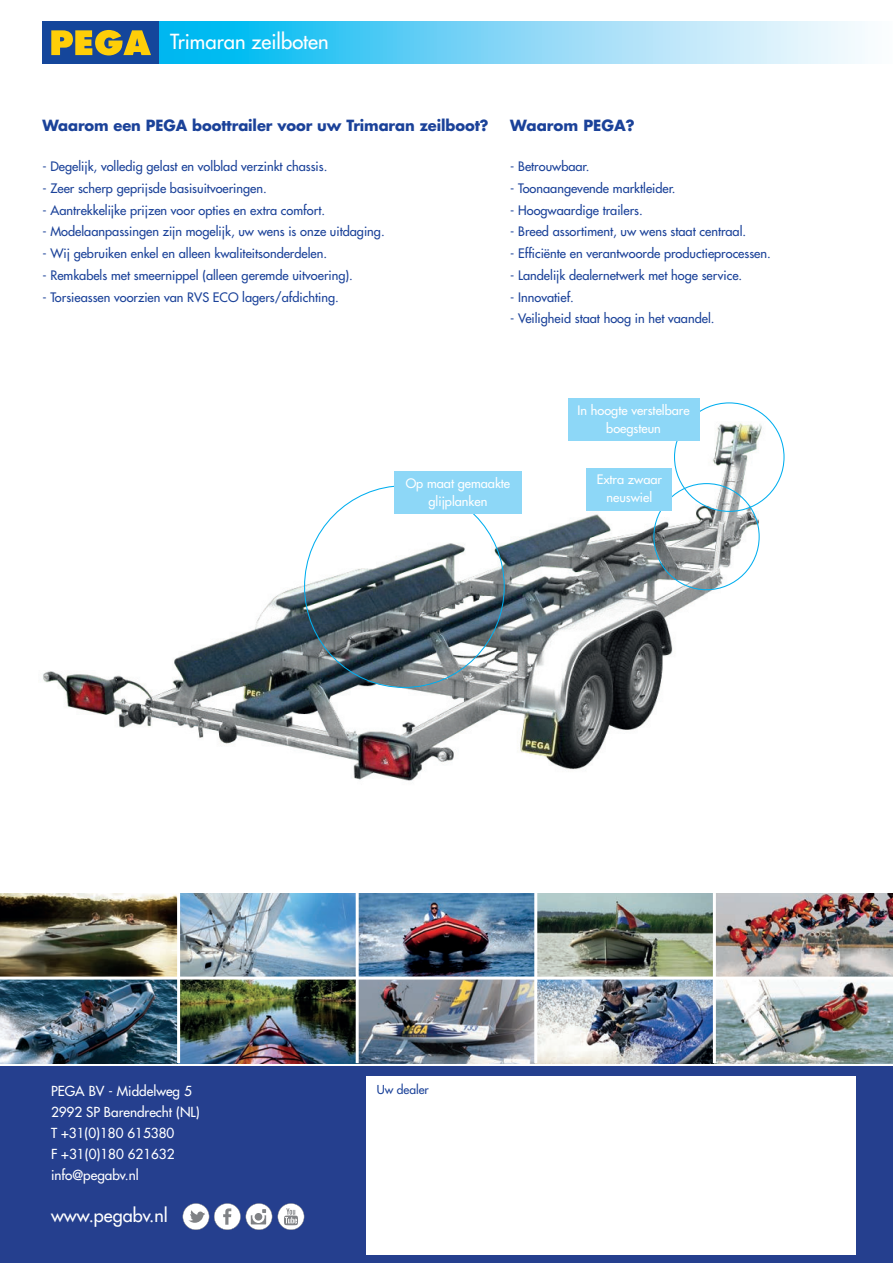
<style>
.page{position:relative;width:893px;height:1263px;background:#fff}
.page>*{position:absolute;margin:0;border:0;box-sizing:border-box;transform-origin:0 0}
.t1{font:500 20.25px "Futura Std";color:#fff}
.t2{font:500 18px "Futura Std";color:#fff}
.t3{font:700 15px "Futura Std";letter-spacing:-.005em;color:#1b4299}
.t4{font:500 13.5px "Futura Std";color:#fff}
.t5{font:500 12.75px "Futura Std";color:#1b4299}
.t6{font:500 12.75px "Futura Std";color:#fff}
.t7{font:500 12px "Futura Std";color:#1b4299}
</style>
<div class="page">
<div style="left:0;top:1066px;width:893px;height:197px;background:#253f8e"></div>
<svg style="left:159px;top:21px;width:706px;height:43px;background:#7cd7f6"></svg>
<div style="left:43px;top:21px;width:116px;height:43px;background:#14469b"></div>
<svg style="left:51px;top:30px;width:100px;height:25px"></svg>
<img style="left:43px;top:415px;width:728px;height:366px">
<img style="left:0;top:893px;width:893px;height:170px">
<hr style="left:0;top:976px;width:893px;height:3px;background:#fff">
<hr style="left:177px;top:893px;width:3px;height:170px;background:#fff">
<hr style="left:356px;top:893px;width:3px;height:170px;background:#fff">
<hr style="left:534px;top:893px;width:3px;height:170px;background:#fff">
<hr style="left:713px;top:893px;width:3px;height:170px;background:#fff">
<svg style="left:278px;top:1203px;width:26px;height:27px"></svg>
<svg style="left:183px;top:1203px;width:89px;height:27px"></svg>
<div style="left:367px;top:1076px;width:488px;height:178px;background:#fff"></div>
<div style="left:394px;top:471px;width:128px;height:43px;background:#8dd7f7"></div>
<div style="left:568px;top:399px;width:131px;height:42px;background:#8dd7f7"></div>
<div style="left:587px;top:468px;width:85px;height:43px;background:#8dd7f7"></div>
<p class="t1" style="left:170px;top:28px;width:160px">Trimaran zeilboten</p>
<p class="t3" style="left:43px;top:116px;width:448px">Waarom een PEGA boottrailer voor uw Trimaran zeilboot?</p>
<p class="t5" style="left:43px;top:158px;width:286px">- Degelijk, volledig gelast en volblad verzinkt chassis.</p>
<p class="t5" style="left:43px;top:180px;width:226px">- Zeer scherp geprijsde basisuitvoeringen.</p>
<p class="t5" style="left:43px;top:202px;width:284px">- Aantrekkelijke prijzen voor opties en extra comfort.</p>
<p class="t5" style="left:43px;top:224px;width:344px">- Modelaanpassingen zijn mogelijk, uw wens is onze uitdaging.</p>
<p class="t5" style="left:43px;top:246px;width:286px">- Wij gebruiken enkel en alleen kwaliteitsonderdelen.</p>
<p class="t5" style="left:43px;top:267px;width:312px">- Remkabels met smeernippel (alleen geremde uitvoering).</p>
<p class="t5" style="left:43px;top:289px;width:298px">- Torsieassen voorzien van RVS ECO lagers/afdichting.</p>
<p class="t3" style="left:510px;top:116px;width:126px">Waarom PEGA?</p>
<p class="t5" style="left:510px;top:158px;width:81px">- Betrouwbaar.</p>
<p class="t5" style="left:510px;top:180px;width:167px">- Toonaangevende marktleider.</p>
<p class="t5" style="left:510px;top:202px;width:134px">- Hoogwaardige trailers.</p>
<p class="t5" style="left:510px;top:224px;width:237px">- Breed assortiment, uw wens staat centraal.</p>
<p class="t5" style="left:510px;top:246px;width:262px">- Efficiënte en verantwoorde productieprocessen.</p>
<p class="t5" style="left:510px;top:267px;width:234px">- Landelijk dealernetwerk met hoge service.</p>
<p class="t5" style="left:510px;top:289px;width:65px">- Innovatief.</p>
<p class="t5" style="left:510px;top:311px;width:206px">- Veiligheid staat hoog in het vaandel.</p>
<p class="t6" style="left:406px;top:475px;width:106px">Op maat gemaakte</p>
<p class="t6" style="left:429px;top:493px;width:60px">glijplanken</p>
<p class="t6" style="left:578px;top:402px;width:114px">In hoogte verstelbare</p>
<p class="t6" style="left:606px;top:420px;width:56px">boegsteun</p>
<p class="t6" style="left:597px;top:472px;width:67px">Extra zwaar</p>
<p class="t6" style="left:606px;top:490px;width:47px">neuswiel</p>
<p class="t4" style="left:51px;top:1082px;width:142px">PEGA BV - Middelweg 5</p>
<p class="t4" style="left:51px;top:1103px;width:150px">2992 SP Barendrecht (NL)</p>
<p class="t4" style="left:51px;top:1124px;width:125px">T +31(0)180 615380</p>
<p class="t4" style="left:51px;top:1145px;width:125px">F +31(0)180 621632</p>
<p class="t4" style="left:51px;top:1166px;width:89px">info@pegabv.nl</p>
<p class="t2" style="left:51px;top:1203px;width:118px">www.pegabv.nl</p>
<p class="t7" style="left:377px;top:1082px;width:54px">Uw dealer</p>
</div>
